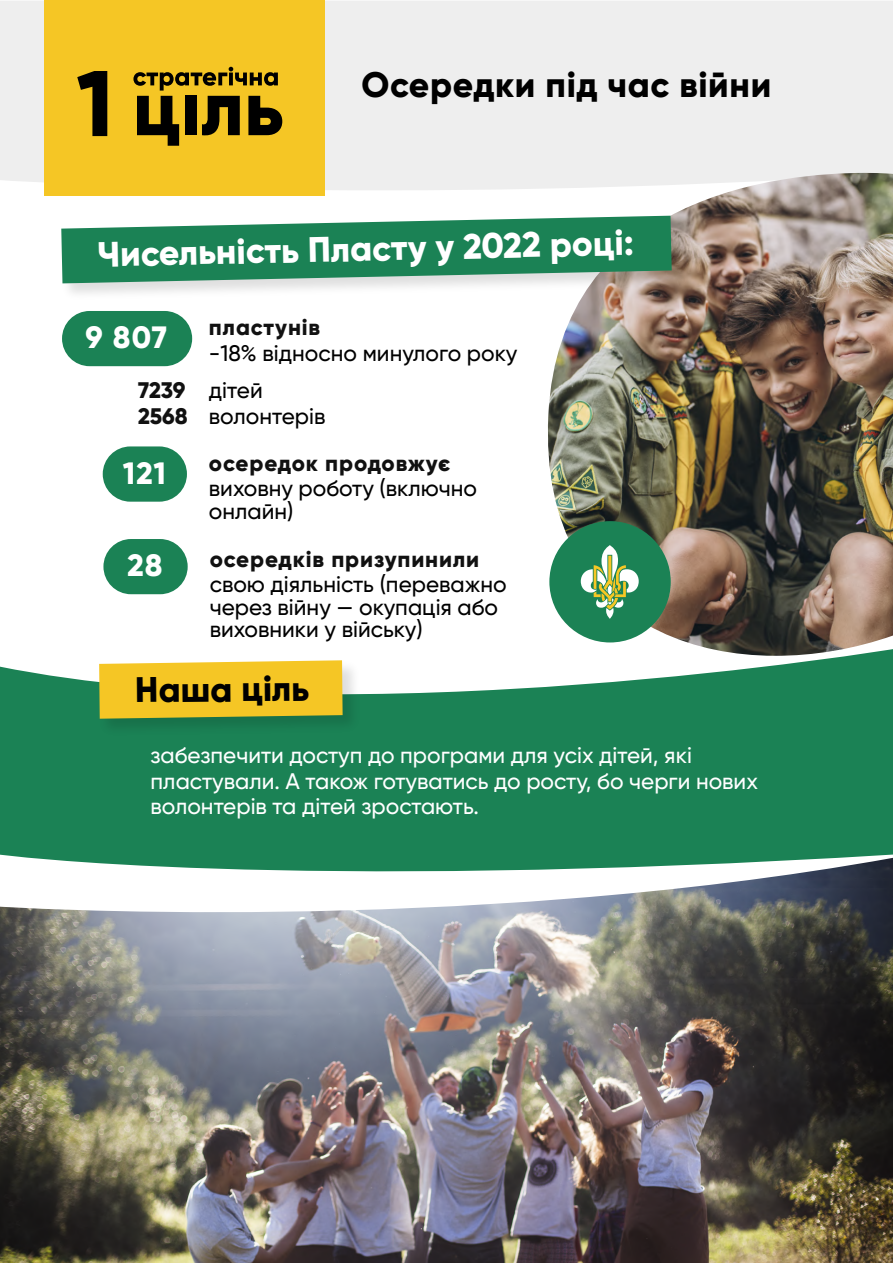
<style>
.page{position:relative;width:893px;height:1263px;background:#fff}
.page>*{position:absolute;margin:0;border:0;box-sizing:border-box;transform-origin:0 0}
.t1{font:800 93px "Gilroy";color:#000}
.t2{font:800 35.4px "Gilroy";color:#fff}
.t3{font:800 35.4px "Gilroy";letter-spacing:.02em;color:#000}
.t4{font:800 30.75px "Gilroy";letter-spacing:.035em;color:#fff}
.t5{font:500 22.5px/22.5px "Gilroy";color:#000}
.t6{font:500 22.5px/25.5px "Gilroy";color:#fff}
.t7{font:800 22.5px "Gilroy";letter-spacing:.04em;color:#111}
.t8{font:800 22.5px/25.5px "Gilroy";letter-spacing:-.005em;color:#111}
</style>
<div class="page">
<img style="left:0;top:936px;width:893px;height:327px">
<svg style="left:0;top:892px;width:893px;height:44px"></svg>
<svg style="left:0;top:660px;width:893px;height:232px;fill:#1b8255"></svg>
<div style="left:0;top:1px;width:893px;height:195px;background:#eee"></div>
<img style="left:537px;top:173px;width:356px;height:487px">
<div style="left:44px;top:0;width:281px;height:195px;background:#f5c625"></div>
<img style="left:62px;top:211px;width:631px;height:94px">
<svg style="left:61px;top:216px;width:611px;height:67px;background:#41946f"></svg>
<img style="left:95px;top:660px;width:269px;height:80px">
<svg style="left:99px;top:660px;width:244px;height:59px;background:#edc42e"></svg>
<svg style="left:133px;top:67px;width:149px;height:79px"></svg>
<div style="left:62px;top:311px;width:130px;height:55px;background:#1b8255;border-radius:28px"></div>
<div style="left:103px;top:446px;width:84px;height:56px;background:#1b8255;border-radius:28px"></div>
<div style="left:103px;top:539px;width:85px;height:55px;background:#1b8255;border-radius:28px"></div>
<div style="left:549px;top:521px;width:122px;height:121px;background:#1b8255;border-radius:50%"></div>
<svg style="left:581px;top:545px;width:58px;height:74px"></svg>
<h1 class="t1" style="left:76px;top:45px;width:39px">1</h1>
<h2 class="t3" style="left:361px;top:63px;width:411px">Осередки під час війни</h2>
<h2 class="t2" style="left:97px;top:231px;width:538px;rotate:-1deg">Чисельність Пласту у 2022 році:</h2>
<h3 class="t4" style="left:86px;top:318px;width:83px">9 807</h3>
<p class="t7" style="left:209px;top:313px;width:113px">пластунів</p>
<p class="t5" style="left:209px;top:341px;width:310px">-18% відносно минулого року</p>
<p class="t8" style="left:138px;top:377px;width:51px">7239<br>2568</p>
<p class="t5" style="left:209px;top:377px;width:118px;line-height:25.5px">дітей волонтерів</p>
<h3 class="t4" style="left:123px;top:454px;width:44px">121</h3>
<p class="t7" style="left:209px;top:449px;width:243px">осередок продовжує</p>
<p class="t5" style="left:209px;top:477px;width:270px">виховну роботу (включно онлайн)</p>
<h3 class="t4" style="left:127px;top:546px;width:37px">28</h3>
<p class="t7" style="left:210px;top:545px;width:271px">осередків призупинили</p>
<p class="t5" style="left:210px;top:573px;width:299px">свою діяльність (переважно через війну — окупація або виховники у війську)</p>
<h2 class="t3" style="left:135px;top:668px;width:176px;rotate:-1deg">Наша ціль</h2>
<p class="t6" style="left:151px;top:743px;width:609px">забезпечити доступ до програми для усіх дітей, які пластували. А також готуватись до росту, бо черги нових волонтерів та дітей зростають.</p>
</div>
